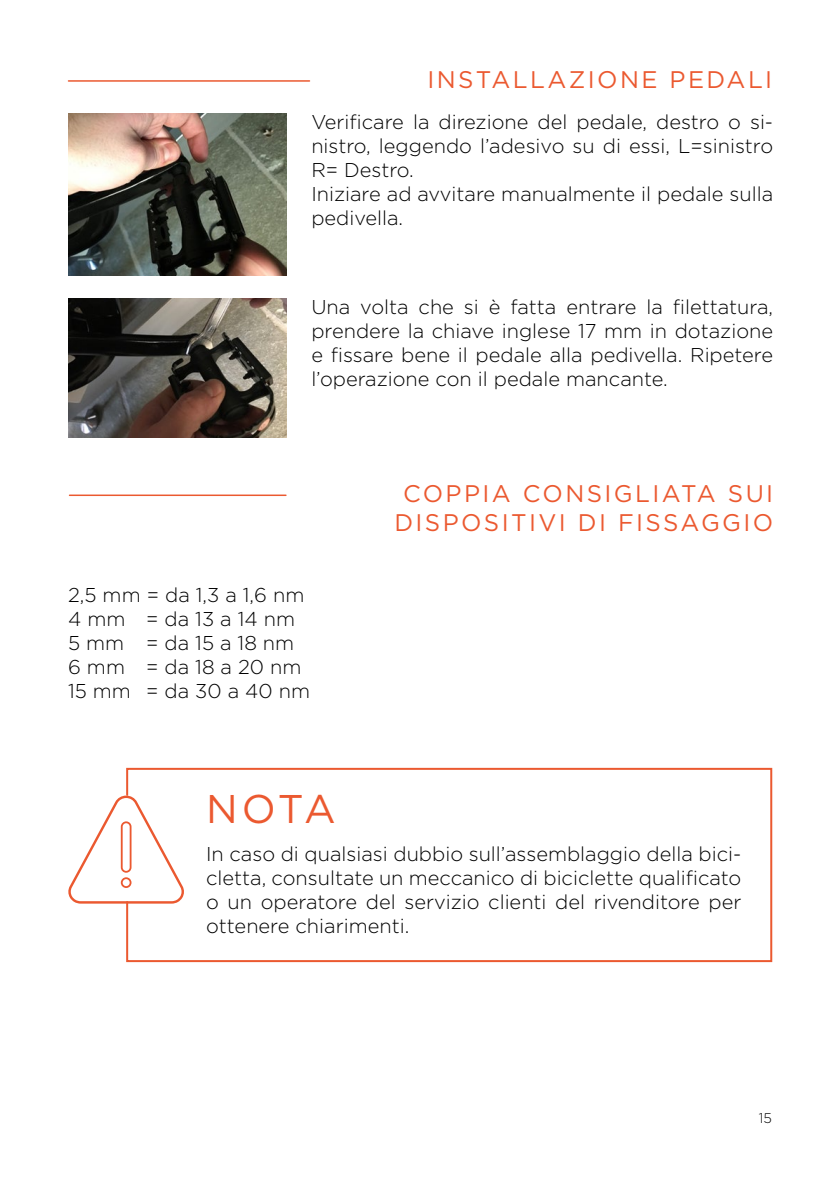
<style>
.page{position:relative;width:840px;height:1191px;background:#fff}
.page>*{position:absolute;margin:0;border:0;box-sizing:border-box;transform-origin:0 0}
.t1{font:40px "Gotham";color:#eb5930}
.t2{font:24px/28.8px "Gotham";letter-spacing:.1em;color:#eb5930;text-align:center}
.t3{font:300 20px/24px "Gotham";color:#000}
.t4{font:300 14px "Gotham";color:#000}
</style>
<div class="page">
<hr style="left:68px;top:80px;width:241px;height:2px;background:#eb5930">
<img style="left:68px;top:113px;width:219px;height:163px">
<img style="left:68px;top:298px;width:219px;height:139px">
<hr style="left:69px;top:494px;width:217px;height:2px;background:#eb5930">
<svg style="left:125px;top:767px;width:647px;height:196px"></svg>
<svg style="left:68px;top:795px;width:116px;height:108px"></svg>
<p class="t2" style="left:427px;top:64px;width:346px">INSTALLAZIONE PEDALI</p>
<p class="t3" style="left:311px;top:110px;width:463px">Verificare la direzione del pedale, destro o si&shy;nistro, leggendo l’adesivo su di essi, L=sinistro R= Destro.<br>Iniziare ad avvitare manualmente il pedale sulla pedivella.</p>
<p class="t3" style="left:311px;top:295px;width:463px;text-align:justify">Una volta che si è fatta entrare la filettatura, prendere la chiave inglese 17 mm in dotazione e fissare bene il pedale alla pedivella. Ripetere l’operazione con il pedale mancante.</p>
<p class="t3" style="left:68px;top:583px;width:243px">2,5 mm = da 1,3 a 1,6 nm<br>4 mm = da 13 a 14 nm<br>5 mm = da 15 a 18 nm<br>6 mm = da 18 a 20 nm<br>15 mm = da 30 a 40 nm</p>
<h1 class="t1" style="left:206px;top:782px;width:131px">NOTA</h1>
<p class="t2" style="left:394px;top:478px;width:380px">COPPIA CONSIGLIATA SUI<br>DISPOSITIVI DI FISSAGGIO</p>
<p class="t3" style="left:206px;top:841px;width:536px;text-align:justify">In caso di qualsiasi dubbio sull’assemblaggio della bici&shy;cletta, consultate un meccanico di biciclette qualificato o un operatore del servizio clienti del rivenditore per ottenere chiarimenti.</p>
<p class="t4" style="left:758px;top:1109px;width:15px">15</p>
</div>
